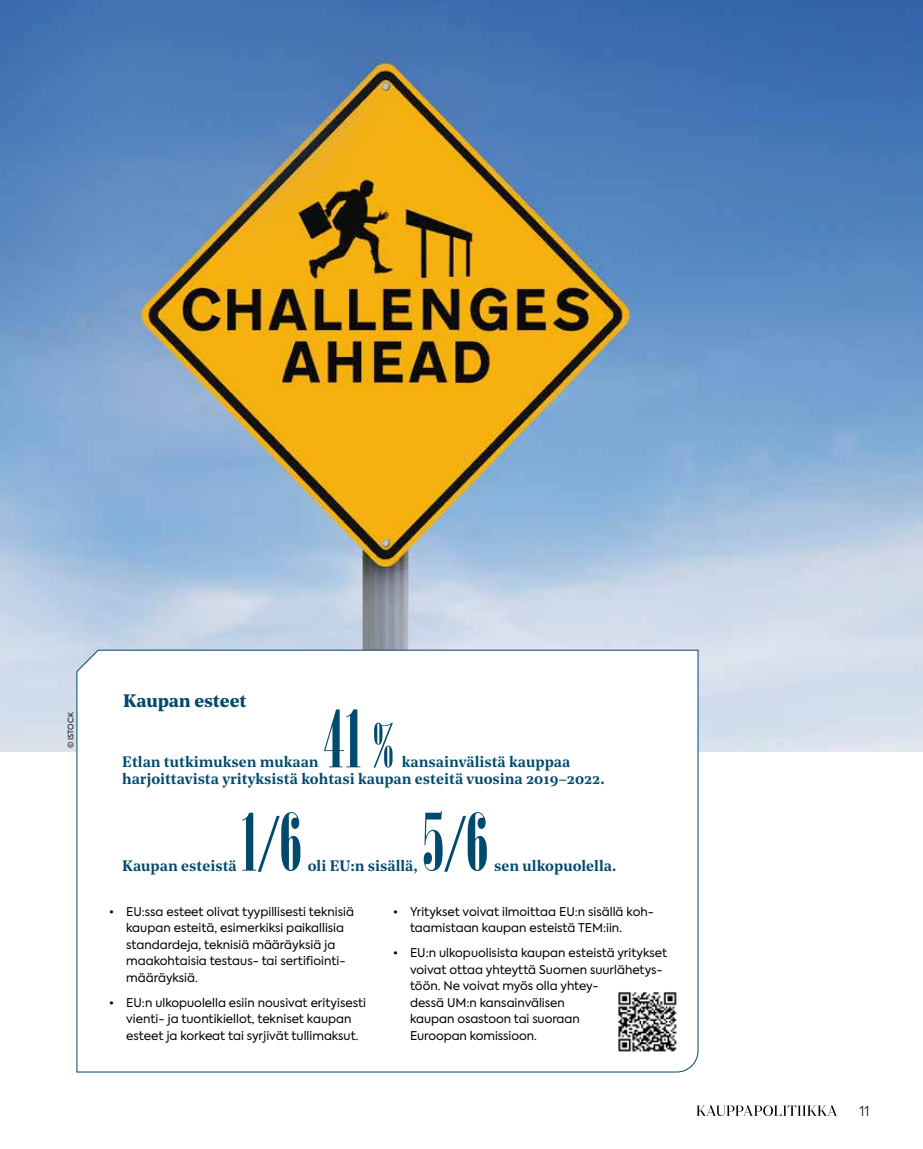
<style>
.page{position:relative;width:923px;height:1149px;background:#fff}
.page>*{position:absolute;margin:0;border:0;box-sizing:border-box;transform-origin:0 0}
.t1{font:78.75px "Onyx MT Std";color:#004a6e}
.t2{font:700 18px "Noe Text";letter-spacing:-.01em;color:#004a6e}
.t3{font:600 15px/16.5px "Noe Text";color:#004a6e}
.t4{font:300 13.5px "Axiforma";color:#000}
.t5{font:12px/16.5px "Axiforma";color:#000}
.t6{font:7.5px "Axiforma";color:#000}
.s1{font-size:60px}
</style>
<div class="page">
<img style="left:0;top:0;width:923px;height:751px">
<svg style="left:76px;top:649px;width:623px;height:423px"></svg>
<img style="left:616px;top:990px;width:62px;height:61px">
<svg style="left:696px;top:1105px;width:140px;height:10px"></svg>
<p class="t6" style="left:66px;top:747px;width:37px;rotate:-90deg">© ISTOCK</p>
<h2 class="t2" style="left:123px;top:687px;width:125px">Kaupan esteet</h2>
<h1 class="t1" style="left:322px;top:693px;width:73px">41 <span class="s1">%</span></h1>
<p class="t3" style="left:122px;top:752px;width:484px;text-indent:280px">kansainvälistä kauppaa harjoittavista yrityksistä kohtasi kaupan esteitä vuosina 2019–2022.</p>
<p class="t3" style="left:122px;top:752px;width:198px">Etlan tutkimuksen mukaan</p>
<h1 class="t1" style="left:421px;top:797px;width:68px">5/6</h1>
<h1 class="t1" style="left:240px;top:797px;width:62px">1/6</h1>
<p class="t3" style="left:308px;top:856px;width:112px">oli EU:n sisällä,</p>
<p class="t3" style="left:494px;top:856px;width:124px">sen ulkopuolella.</p>
<p class="t3" style="left:122px;top:856px;width:116px">Kaupan esteistä</p>
<p class="t5" style="left:126px;top:903px;width:229px;text-indent:-17px">• EU:ssa esteet olivat tyypillisesti teknisiä kaupan esteitä, esimerkiksi paikallisia standardeja, teknisiä määräyksiä ja maakohtaisia testaus- tai sertifiointi&shy;määräyksiä.</p>
<p class="t5" style="left:126px;top:994px;width:241px;text-indent:-17px">• EU:n ulkopuolella esiin nousivat erityisesti vienti- ja tuontikiellot, tekniset kaupan esteet ja korkeat tai syrjivät tullimaksut.</p>
<p class="t5" style="left:410px;top:903px;width:245px;text-indent:-17px">• Yritykset voivat ilmoittaa EU:n sisällä koh&shy;taamistaan kaupan esteistä TEM:iin.</p>
<p class="t5" style="left:410px;top:944px;width:258px;text-indent:-17px">• EU:n ulkopuolisista kaupan esteistä yritykset voivat ottaa yhteyttä Suomen suurlähetys&shy;töön. Ne voivat myös olla yhtey-<br>dessä UM:n kansainvälisen<br>kaupan osastoon tai suoraan<br>Euroopan komissioon.</p>
<p class="t4" style="left:859px;top:1101px;width:11px">11</p>
</div>
